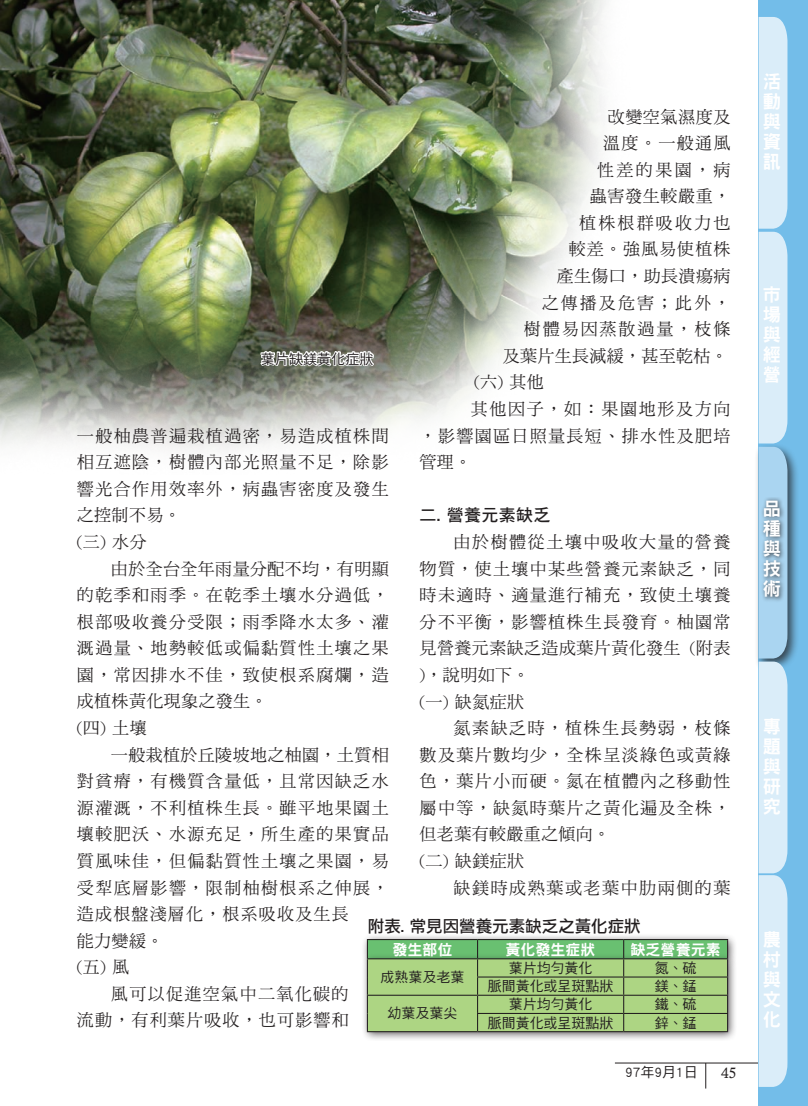
<style>
.page{position:relative;width:808px;height:1106px;background:#fff}
.page>*{position:absolute;margin:0;border:0;box-sizing:border-box;transform-origin:0 0}
.段落樣式3{font:18.15px/20.1px "DF Hei Std W9";color:#fff;text-align:justify}
.內文{font:16.95px/26.5px "DF Ming Std W5";letter-spacing:.08em;color:#231f20;text-align:justify}
.內文-2{font:16.95px "DF Hei Std W7";letter-spacing:.02em;color:#231f20}
.t1{font:16.5px "DF Li Hei Std W5";color:#231f20}
.t2{font:15px "DF Hei Std W9";color:#fff}
.t3{font:15px "Calisto";color:#231f20}
.內文-3{font:13.95px "DF Hei Std W5";color:#231f20}
.正常{font:13.95px "DF Hei Std W5";color:#231f20}
</style>
<div class="page">
<div style="left:361px;top:933px;width:376px;height:36px;background:#231f20;opacity:.75"></div>
<div style="left:367px;top:939px;width:360px;height:20px;background:#69c071"></div>
<div style="left:361px;top:953px;width:376px;height:88px;background:#231f20;opacity:.75"></div>
<div style="left:367px;top:959px;width:360px;height:72px;background:#add583"></div>
<img style="left:0;top:0;width:606px;height:452px">
<svg style="left:624px;top:1063px;width:74px;height:1px"></svg>
<svg style="left:719px;top:1063px;width:19px;height:1px"></svg>
<hr style="left:615px;top:1062px;width:143px;height:1px;background:#231f20">
<svg style="left:705px;top:1063px;width:1px;height:25px"></svg>
<div style="left:758px;top:0;width:50px;height:1106px;background:#73bde9"></div>
<div style="left:755px;top:443px;width:45px;height:227px;background:#231f20;opacity:.75"></div>
<svg style="left:759px;top:17px;width:28px;height:1070px;background:#cbe2f2"></svg>
<hr style="left:367px;top:939px;width:111px;height:1px;background:#231f20">
<hr style="left:478px;top:939px;width:146px;height:1px;background:#231f20">
<hr style="left:624px;top:939px;width:104px;height:1px;background:#231f20">
<hr style="left:367px;top:958px;width:111px;height:1px;background:#231f20">
<hr style="left:478px;top:958px;width:146px;height:1px;background:#231f20">
<hr style="left:624px;top:958px;width:104px;height:1px;background:#231f20">
<hr style="left:477px;top:976px;width:147px;height:1px;background:#231f20">
<hr style="left:624px;top:976px;width:104px;height:1px;background:#231f20">
<hr style="left:367px;top:994px;width:111px;height:1px;background:#231f20">
<hr style="left:478px;top:994px;width:146px;height:1px;background:#231f20">
<hr style="left:624px;top:994px;width:104px;height:1px;background:#231f20">
<svg style="left:367px;top:940px;width:1px;height:91px"></svg>
<hr style="left:477px;top:1012px;width:147px;height:2px;background:#231f20">
<svg style="left:477px;top:940px;width:1px;height:91px"></svg>
<hr style="left:624px;top:1012px;width:104px;height:2px;background:#231f20">
<svg style="left:623px;top:940px;width:1px;height:91px"></svg>
<svg style="left:727px;top:940px;width:1px;height:91px"></svg>
<hr style="left:367px;top:1031px;width:111px;height:1px;background:#231f20">
<hr style="left:478px;top:1031px;width:146px;height:1px;background:#231f20">
<hr style="left:624px;top:1031px;width:104px;height:1px;background:#231f20">
<svg style="left:259px;top:326px;width:116px;height:54px"></svg>
<p class="內文" style="left:503px;top:103px;width:229px;text-align:right">改變空氣濕度及<br>溫度。一般通風<br>性差的果園，病<br>蟲害發生較嚴重，<br>植株根群吸收力也<br>較差。強風易使植株<br>產生傷口，助長潰瘍病<br>之傳播及危害；此外，<br>樹體易因蒸散過量，枝條及葉片生長減緩，甚至乾枯。</p>
<p class="內文" style="left:474px;top:369px;width:71px">(六) 其他</p>
<p class="內文" style="left:420px;top:395px;width:312px;text-indent:51px">其他因子，如：果園地形及方向，影響園區日照量長短、排水性及肥培管理。</p>
<p class="內文-2" style="left:420px;top:506px;width:132px">二. 營養元素缺乏</p>
<p class="內文" style="left:420px;top:528px;width:312px;text-indent:34px">由於樹體從土壤中吸收大量的營養物質，使土壤中某些營養元素缺乏，同時未適時、適量進行補充，致使土壤養分不平衡，影響植株生長發育。柚園常見營養元素缺乏造成葉片黃化發生 (附表)，說明如下。</p>
<p class="內文" style="left:420px;top:688px;width:106px">(一) 缺氮症狀</p>
<p class="內文" style="left:420px;top:714px;width:312px;text-indent:34px">氮素缺乏時，植株生長勢弱，枝條數及葉片數均少，全株呈淡綠色或黃綠色，葉片小而硬。氮在植體內之移動性屬中等，缺氮時葉片之黃化遍及全株，但老葉有較嚴重之傾向。</p>
<p class="內文" style="left:420px;top:847px;width:106px">(二) 缺鎂症狀</p>
<p class="內文" style="left:454px;top:874px;width:278px">缺鎂時成熟葉或老葉中肋兩側的葉</p>
<p class="內文-3" style="left:261px;top:351px;width:114px">葉片缺鎂黃化症狀</p>
<p class="內文" style="left:77px;top:422px;width:313px">一般柚農普遍栽植過密，易造成植株間相互遮陰，樹體內部光照量不足，除影響光合作用效率外，病蟲害密度及發生之控制不易。</p>
<p class="內文" style="left:77px;top:528px;width:71px">(三) 水分</p>
<p class="內文" style="left:77px;top:555px;width:313px;text-indent:34px">由於全台全年雨量分配不均，有明顯的乾季和雨季。在乾季土壤水分過低，根部吸收養分受限；雨季降水太多、灌溉過量、地勢較低或偏黏質性土壤之果園，常因排水不佳，致使根系腐爛，造成植株黃化現象之發生。</p>
<p class="內文" style="left:77px;top:714px;width:71px">(四) 土壤</p>
<p class="內文" style="left:77px;top:741px;width:313px;text-align:left;text-indent:34px">一般栽植於丘陵坡地之柚園，土質相對貧瘠，有機質含量低，且常因缺乏水源灌溉，不利植株生長。雖平地果園土壤較肥沃、水源充足，所生產的果實品質風味佳，但偏黏質性土壤之果園，易受犁底層影響，限制柚樹根系之伸展，造成根盤淺層化，根系吸收及生長<br>能力變緩。</p>
<p class="內文" style="left:77px;top:953px;width:54px">(五) 風</p>
<p class="內文" style="left:77px;top:980px;width:273px;text-align:right">風可以促進空氣中二氧化碳的<br>流動，有利葉片吸收，也可影響和</p>
<p class="t1" style="left:368px;top:916px;width:274px">附表. 常見因營養元素缺乏之黃化症狀</p>
<p class="t2" style="left:392px;top:941px;width:61px">發生部位</p>
<p class="t2" style="left:506px;top:941px;width:91px">黃化發生症狀</p>
<p class="t2" style="left:631px;top:941px;width:92px">缺乏營養元素</p>
<p class="內文-3" style="left:381px;top:969px;width:85px">成熟葉及老葉</p>
<p class="內文-3" style="left:509px;top:960px;width:85px">葉片均勻黃化</p>
<p class="內文-3" style="left:655px;top:960px;width:43px">氮、硫</p>
<p class="內文-3" style="left:488px;top:978px;width:127px">脈間黃化或呈斑點狀</p>
<p class="內文-3" style="left:655px;top:978px;width:43px">鎂、錳</p>
<p class="內文-3" style="left:509px;top:996px;width:85px">葉片均勻黃化</p>
<p class="內文-3" style="left:655px;top:996px;width:43px">鐵、硫</p>
<p class="內文-3" style="left:488px;top:1015px;width:127px">脈間黃化或呈斑點狀</p>
<p class="內文-3" style="left:655px;top:1015px;width:43px">鋅、錳</p>
<p class="內文-3" style="left:388px;top:1005px;width:71px">幼葉及葉尖</p>
<p class="正常" style="left:625px;top:1064px;width:74px">97年9月1日</p>
<p class="t3" style="left:721px;top:1064px;width:17px">45</p>
<p class="段落樣式3" style="left:763px;top:71px;width:19px">活動與資訊</p>
<p class="段落樣式3" style="left:763px;top:284px;width:19px">市場與經營</p>
<p class="段落樣式3" style="left:763px;top:498px;width:19px">品種與技術</p>
<p class="段落樣式3" style="left:763px;top:715px;width:19px">專題與研究</p>
<p class="段落樣式3" style="left:763px;top:929px;width:19px">農村與文化</p>
<p class="段落樣式3" style="left:763px;top:930px;width:19px">活動</p>
<p class="段落樣式3" style="left:763px;top:990px;width:19px">資訊</p>
</div>
